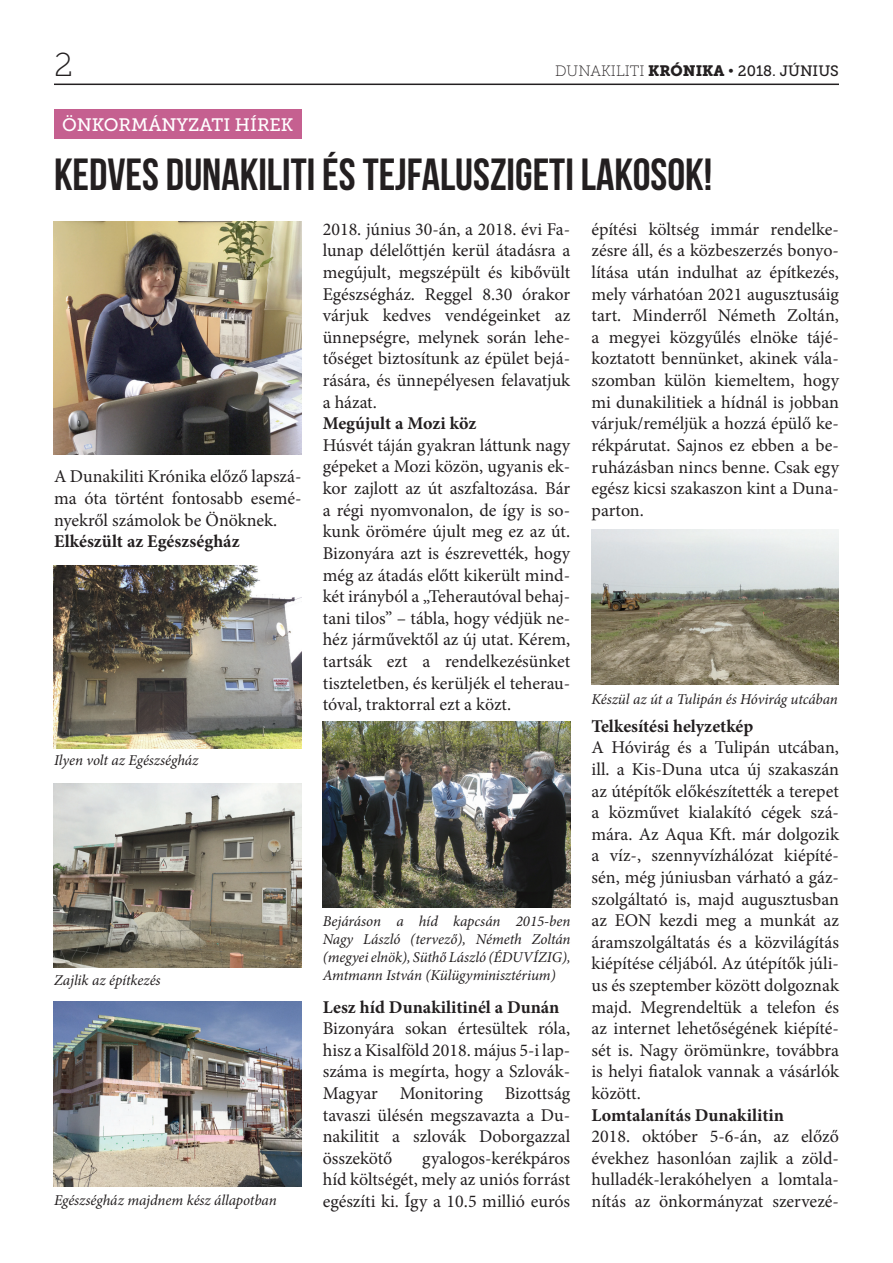
<style>
.page{position:relative;width:893px;height:1263px;background:#fff}
.page>*{position:absolute;margin:0;border:0;box-sizing:border-box;transform-origin:0 0}
.t1{font:700 45px "Bebas Neue";color:#231f20}
.t2{font:33px "Museo Slab 100";color:#231f20}
.t3{font:18px/21.6px "Minion Pro";color:#231f20;text-align:justify}
.t4{font:700 18px "Minion Pro";color:#231f20}
.t5{font:18px "Museo Slab 500";color:#fff}
.t6{font:italic 15px/18px "Minion Pro";letter-spacing:-.01em;color:#231f20;text-align:justify}
.t7{font:15px "Museo Slab 100";color:#231f20}
.s1{font-family:"Museo Slab 900"}
.s2{font-family:"Museo Slab 500"}
</style>
<div class="page">
<hr style="left:54px;top:84px;width:785px;height:1px;background:#231f20">
<div style="left:54px;top:109px;width:247px;height:30px;background:#c56090"></div>
<img style="left:54px;top:222px;width:247px;height:232px">
<img style="left:54px;top:566px;width:247px;height:182px">
<img style="left:54px;top:783px;width:247px;height:184px">
<img style="left:323px;top:721px;width:247px;height:187px">
<img style="left:591px;top:529px;width:248px;height:156px">
<img style="left:54px;top:1001px;width:247px;height:185px">
<h2 class="t2" style="left:54px;top:47px;width:20px">2</h2>
<p class="t7" style="left:555px;top:63px;width:285px">DUNAKILITI <span class="s1">KRÓNIKA</span> • <span class="s2">2018. JÚNIUS</span></p>
<p class="t5" style="left:62px;top:115px;width:233px">ÖNKORMÁNYZATI HÍREK</p>
<h1 class="t1" style="left:54px;top:149px;width:660px">KEDVES DUNAKILITI ÉS TEJFALUSZIGETI LAKOSOK!</h1>
<p class="t3" style="left:54px;top:466px;width:249px">A Dunakiliti Krónika előző lapszá&shy;ma óta történt fontosabb esemé&shy;nyekről számolok be Önöknek.</p>
<p class="t4" style="left:54px;top:529px;width:187px">Elkészült az Egészségház</p>
<p class="t6" style="left:54px;top:751px;width:146px">Ilyen volt az Egészségház</p>
<p class="t6" style="left:54px;top:971px;width:108px">Zajlik az építkezés</p>
<p class="t6" style="left:54px;top:1191px;width:224px">Egészségház majdnem kész állapotban</p>
<p class="t3" style="left:323px;top:218px;width:249px">2018. június 30-án, a 2018. évi Fa&shy;lunap délelőttjén kerül átadásra a megújult, megszépült és kibővült Egészségház. Reggel 8.30 órakor várjuk kedves vendégeinket az ünnepségre, melynek során lehe&shy;tőséget biztosítunk az épület bejá&shy;rására, és ünnepélyesen felavatjuk a házat.</p>
<p class="t4" style="left:323px;top:411px;width:155px">Megújult a Mozi köz</p>
<p class="t3" style="left:323px;top:434px;width:249px">Húsvét táján gyakran láttunk nagy gépeket a Mozi közön, ugyanis ek&shy;kor zajlott az út aszfaltozása. Bár a régi nyomvonalon, de így is so&shy;kunk örömére újult meg ez az út.<br>Bizonyára azt is észrevették, hogy még az átadás előtt kikerült mind&shy;két irányból a „Teherautóval behaj&shy;tani tilos” – tábla, hogy védjük ne&shy;héz járművektől az új utat. Kérem, tartsák ezt a rendelkezésünket tiszteletben, és kerüljék el teherau&shy;tóval, traktorral ezt a közt.</p>
<p class="t6" style="left:323px;top:912px;width:249px">Bejáráson a híd kapcsán 2015-ben Nagy László (tervező), Németh Zoltán (megyei elnök), Süthő László (ÉDUVÍZIG), Amtmann István (Külügyminisztérium)</p>
<p class="t4" style="left:323px;top:994px;width:238px">Lesz híd Dunakilitinél a Dunán</p>
<p class="t3" style="left:323px;top:1018px;width:249px">Bizonyára sokan értesültek róla, hisz a Kisalföld 2018. május 5-i lap&shy;száma is megírta, hogy a Szlovák-Magyar Monitoring Bizottság tavaszi ülésén megszavazta a Du&shy;nakilitit a szlovák Doborgazzal összekötő</p>
<p class="t3" style="left:323px;top:1147px;width:249px;text-indent:100px">gyalogos-kerékpáros híd költségét, mely az uniós forrást egészíti ki. Így a 10.5 millió eurós</p>
<p class="t3" style="left:591px;top:218px;width:249px">építési költség immár rendelke&shy;zésre áll, és a közbeszerzés bonyo&shy;lítása után indulhat az építkezés, mely várhatóan 2021 augusztusáig tart. Minderről Németh Zoltán, a megyei közgyűlés elnöke tájé&shy;koztatott bennünket, akinek vála&shy;szomban külön kiemeltem, hogy mi dunakilitiek a hídnál is jobban várjuk/reméljük a hozzá épülő ke&shy;rékpárutat. Sajnos ez ebben a be&shy;ruházásban nincs benne. Csak egy egész kicsi szakaszon kint a Duna&shy;parton.</p>
<p class="t6" style="left:591px;top:690px;width:248px">Készül az út a Tulipán és Hóvirág utcában</p>
<p class="t4" style="left:591px;top:713px;width:163px">Telkesítési helyzetkép</p>
<p class="t3" style="left:591px;top:737px;width:249px">A Hóvirág és a Tulipán utcában, ill. a Kis-Duna utca új szakaszán az útépítők előkészítették a terepet a közművet kialakító cégek szá&shy;mára. Az Aqua Kft. már dolgozik a víz-, szennyvízhálózat kiépíté&shy;sén, még júniusban várható a gáz&shy;szolgáltató is, majd augusztusban az EON kezdi meg a munkát az áramszolgáltatás és a közvilágítás kiépítése céljából. Az útépítők júli&shy;us és szeptember között dolgoznak majd. Megrendeltük a telefon és az internet lehetőségének kiépíté&shy;sét is. Nagy örömünkre, továbbra is helyi fiatalok vannak a vásárlók között.</p>
<p class="t4" style="left:591px;top:1102px;width:194px">Lomtalanítás Dunakilitin</p>
<p class="t3" style="left:591px;top:1126px;width:249px">2018. október 5-6-án, az előző évekhez hasonlóan zajlik a zöld&shy;hulladék-lerakóhelyen a lomtala&shy;nítás az önkormányzat szervezé-</p>
</div>
